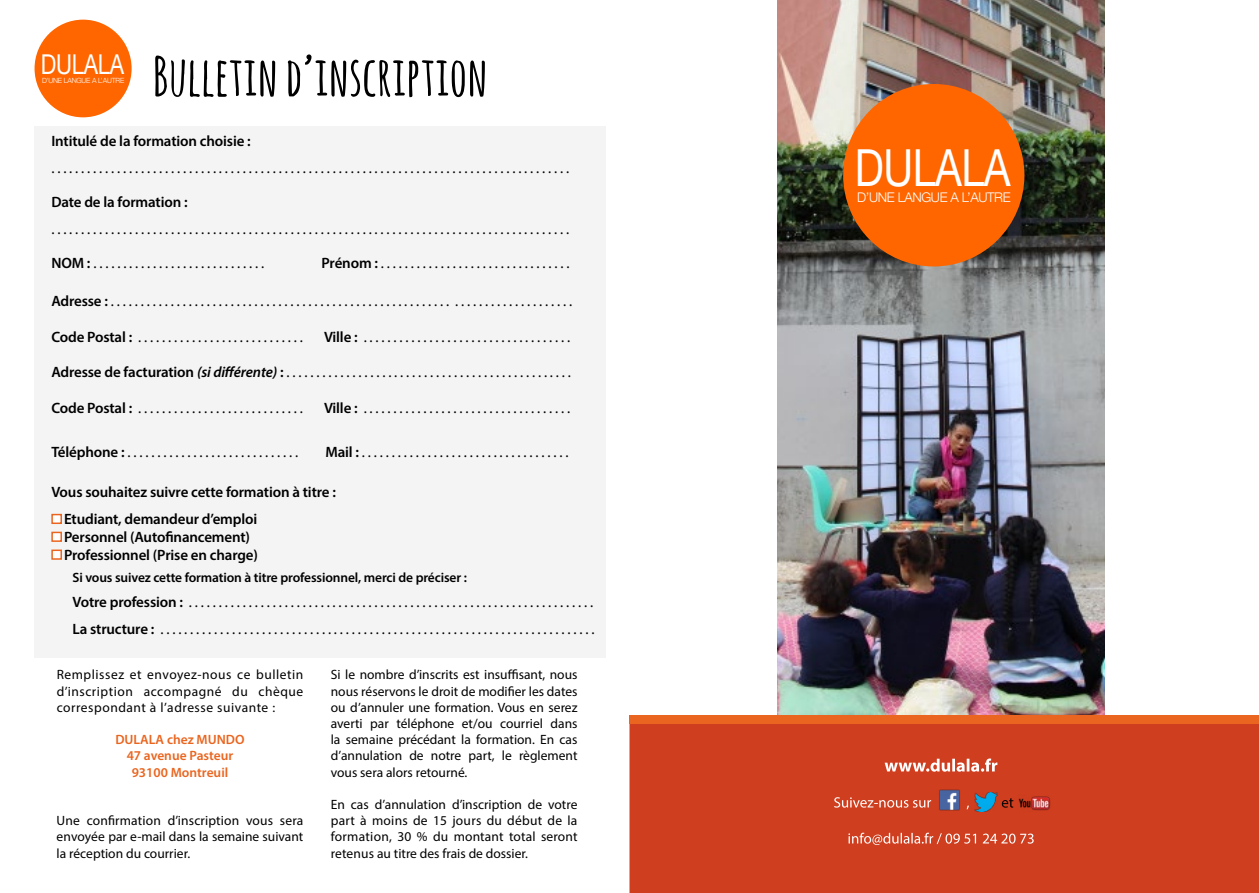
<style>
.page{position:relative;width:1259px;height:893px;background:#fff}
.page>*{position:absolute;margin:0;border:0;box-sizing:border-box;transform-origin:0 0}
.t1{font:700 54px "Amatic SC";color:#000}
.t2{font:51px "Helvetica Neue";letter-spacing:-.01em;color:#fff;scale:.81 1}
.t3{font:27.3px "Helvetica Neue";letter-spacing:-.01em;color:#fff;scale:.81 1}
.t4{font:15px/27px "Myriad Pro";color:#000}
.t5{font:600 15px/27.2px "Myriad Pro";letter-spacing:-.01em;color:#000}
.t6{font:13.5px/16.2px "Myriad Pro";color:#000;text-align:justify}
.t7{font:600 13.5px "Myriad Pro";letter-spacing:-.01em;color:#000}
.t8{font:600 13.5px/16.2px "Myriad Pro";color:#ea651f;text-align:center}
.t9{font:300 13.35px "Helvetica Neue";letter-spacing:-.03em;color:#fff}
.t10{font:300 7.2px "Helvetica Neue";letter-spacing:-.03em;color:#fff}
.s1{font-weight:600}
.s2{font-weight:600;font-style:italic}
</style>
<div class="page">
<div style="left:629px;top:724px;width:630px;height:169px;background:#cf3e1f"></div>
<svg style="left:848px;top:833px;width:185px;height:12px;background:#d96952"></svg>
<svg style="left:1002px;top:798px;width:15px;height:10px"></svg>
<svg style="left:834px;top:797px;width:135px;height:12px"></svg>
<svg style="left:884px;top:758px;width:113px;height:14px"></svg>
<img style="left:1017px;top:788px;width:40px;height:29px">
<img style="left:974px;top:793px;width:23px;height:18px">
<img style="left:935px;top:790px;width:28px;height:20px">
<img style="left:777px;top:0;width:328px;height:715px">
<div style="left:843px;top:84px;width:181px;height:182px;background:#f60;border-radius:50%"></div>
<div style="left:629px;top:715px;width:630px;height:9px;background:#ea651f"></div>
<div style="left:35px;top:126px;width:570px;height:531px;background:#f4f4f4"></div>
<div style="left:51px;top:549px;width:11px;height:11px;background:#fff;border:2px solid #ea651f"></div>
<div style="left:51px;top:514px;width:11px;height:10px;background:#fff;border:2px solid #ea651f"></div>
<div style="left:51px;top:532px;width:11px;height:10px;background:#fff;border:2px solid #ea651f"></div>
<div style="left:35px;top:20px;width:97px;height:97px;background:#f60;border-radius:50%"></div>
<h1 class="t1" style="left:152px;top:38px;width:337px">Bulletin d’inscription</h1>
<p class="t5" style="left:51px;top:127px;width:201px">Intitulé de la formation choisie :</p>
<p class="t4" style="left:51px;top:154px;width:519px">. . . . . . . . . . . . . . . . . . . . . . . . . . . . . . . . . . . . . . . . . . . . . . . . . . . . . . . . . . . . . . . . . . . . . . . . . . . . . . . . . . . . . . .</p>
<h3 class="t3" style="left:41px;top:45px;width:105px">DULALA</h3>
<p class="t10" style="left:42px;top:75px;width:84px">D’UNE LANGUE A L’AUTRE</p>
<p class="t5" style="left:51px;top:188px;width:138px">Date de la formation :</p>
<p class="t4" style="left:51px;top:215px;width:519px">. . . . . . . . . . . . . . . . . . . . . . . . . . . . . . . . . . . . . . . . . . . . . . . . . . . . . . . . . . . . . . . . . . . . . . . . . . . . . . . . . . . . . . .</p>
<p class="t4" style="left:51px;top:249px;width:214px"><span class="s1">NOM :</span> . . . . . . . . . . . . . . . . . . . . . . . . . . . . .</p>
<p class="t4" style="left:321px;top:249px;width:250px"><span class="s1">Prénom :</span> . . . . . . . . . . . . . . . . . . . . . . . . . . . . . . . .</p>
<p class="t4" style="left:51px;top:287px;width:522px"><span class="s1">Adresse :</span> . . . . . . . . . . . . . . . . . . . . . . . . . . . . . . . . . . . . . . . . . . . . . . . . . . . . . . . . . . . . . . . . . . . . . . . . . . . . .</p>
<p class="t4" style="left:51px;top:323px;width:253px"><span class="s1">Code Postal :</span> . . . . . . . . . . . . . . . . . . . . . . . . . . . .</p>
<p class="t4" style="left:324px;top:323px;width:248px"><span class="s1">Ville :</span> . . . . . . . . . . . . . . . . . . . . . . . . . . . . . . . . . . .</p>
<p class="t4" style="left:51px;top:358px;width:521px"><span class="s1">Adresse de facturation</span> <span class="s2">(si différente)</span> <span class="s1">:</span> . . . . . . . . . . . . . . . . . . . . . . . . . . . . . . . . . . . . . . . . . . . . . . . .</p>
<p class="t4" style="left:51px;top:394px;width:253px"><span class="s1">Code Postal :</span> . . . . . . . . . . . . . . . . . . . . . . . . . . . .</p>
<p class="t4" style="left:324px;top:394px;width:248px"><span class="s1">Ville :</span> . . . . . . . . . . . . . . . . . . . . . . . . . . . . . . . . . . .</p>
<p class="t4" style="left:51px;top:439px;width:248px"><span class="s1">Téléphone :</span> . . . . . . . . . . . . . . . . . . . . . . . . . . . . .</p>
<p class="t4" style="left:325px;top:439px;width:245px"><span class="s1">Mail :</span> . . . . . . . . . . . . . . . . . . . . . . . . . . . . . . . . . . .</p>
<p class="t5" style="left:64px;top:477px;width:273px;text-indent:-13px">Vous souhaitez suivre cette formation à titre :<br>Etudiant, demandeur d’emploi</p>
<p class="t5" style="left:64px;top:527px;width:195px;line-height:18px">Personnel (Autofinancement)<br>Professionnel (Prise en charge)</p>
<p class="t7" style="left:72px;top:569px;width:396px">Si vous suivez cette formation à titre professionnel, merci de préciser :</p>
<p class="t4" style="left:72px;top:588px;width:523px"><span class="s1">Votre profession :</span> . . . . . . . . . . . . . . . . . . . . . . . . . . . . . . . . . . . . . . . . . . . . . . . . . . . . . . . . . . . . . . . . . . . .<br><span class="s1">La structure :</span> . . . . . . . . . . . . . . . . . . . . . . . . . . . . . . . . . . . . . . . . . . . . . . . . . . . . . . . . . . . . . . . . . . . . . . . . .</p>
<p class="t6" style="left:57px;top:666px;width:248px">Remplissez et envoyez-nous ce bulletin d’inscription accompagné du chèque correspondant à l’adresse suivante :</p>
<p class="t8" style="left:115px;top:731px;width:131px">DULALA chez MUNDO<br>47 avenue Pasteur<br>93100 Montreuil</p>
<p class="t6" style="left:57px;top:812px;width:248px">Une confirmation d’inscription vous sera envoyée par e-mail dans la semaine suivant la réception du courrier.</p>
<p class="t6" style="left:331px;top:666px;width:248px">Si le nombre d’inscrits est insuffisant, nous nous réservons le droit de modifier les dates ou d’annuler une formation. Vous en serez averti par téléphone et/ou courriel dans la semaine précédant la formation. En cas d’annulation de notre part, le règlement vous sera alors retourné.</p>
<p class="t6" style="left:331px;top:796px;width:248px">En cas d’annulation d’inscription de votre part à moins de 15 jours du début de la formation, 30 % du montant total seront retenus au titre des frais de dossier.</p>
<h2 class="t2" style="left:854px;top:131px;width:194px">DULALA</h2>
<p class="t9" style="left:857px;top:187px;width:155px">D’UNE LANGUE A L’AUTRE</p>
</div>
